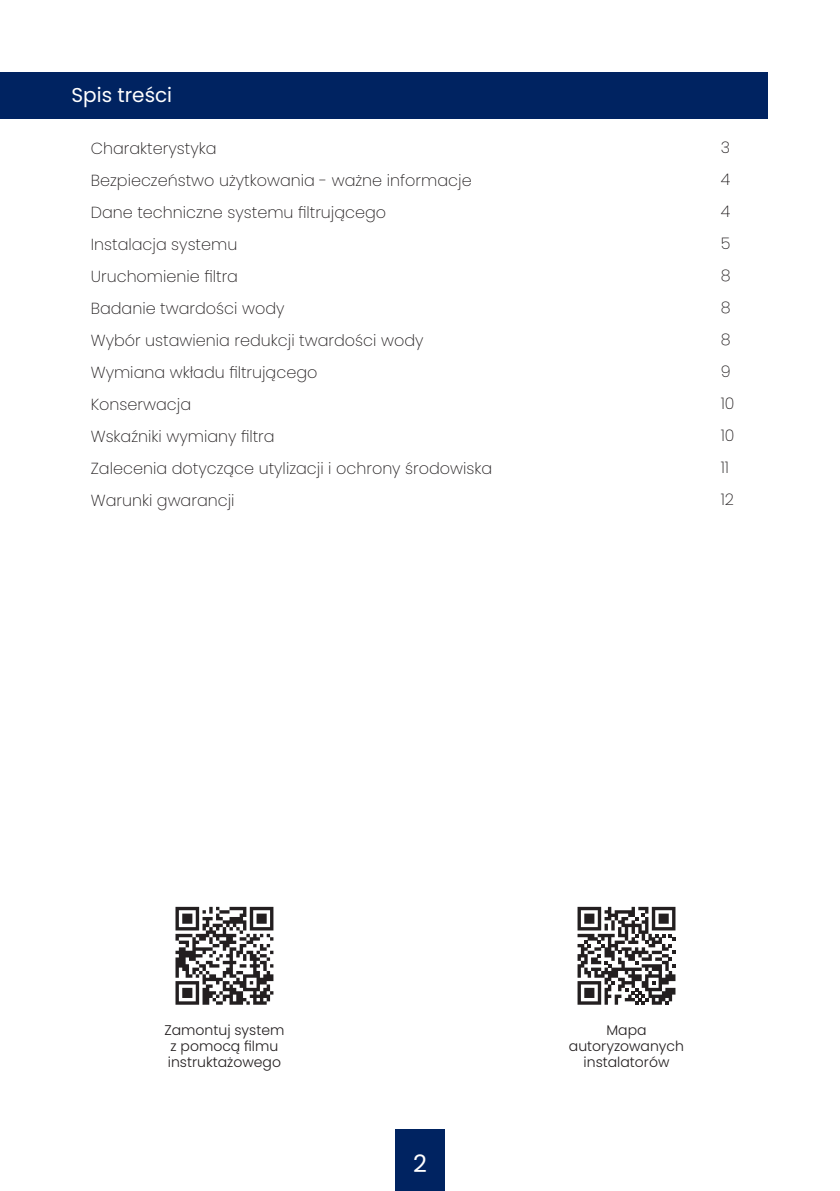
<style>
.page{position:relative;width:840px;height:1191px;background:#fff}
.page>*{position:absolute;margin:0;border:0;box-sizing:border-box;transform-origin:0 0}
.t1{font:24px "Poppins";color:#fff}
.t2{font:20px "Poppins";color:#fff}
.t3{font:200 16px/32px "Poppins";color:#231f20}
.t4{font:300 14px/16px "Poppins";color:#231f20}
</style>
<div class="page">
<div style="left:395px;top:1129px;width:49px;height:62px;background:#002361"></div>
<div style="left:0;top:72px;width:767px;height:47px;background:#002361"></div>
<svg style="left:577px;top:907px;width:98px;height:97px"></svg>
<svg style="left:175px;top:907px;width:98px;height:97px"></svg>
<p class="t2" style="left:71px;top:83px;width:102px">Spis treści</p>
<p class="t3" style="left:91px;top:133px;width:127px">Charakterystyka</p>
<p class="t3" style="left:91px;top:165px;width:382px">Bezpieczeństwo użytkowania - ważne informacje</p>
<p class="t3" style="left:91px;top:197px;width:297px">Dane techniczne systemu filtrującego</p>
<p class="t3" style="left:91px;top:229px;width:148px">Instalacja systemu</p>
<p class="t3" style="left:91px;top:261px;width:149px">Uruchomienie filtra</p>
<p class="t3" style="left:91px;top:293px;width:195px">Badanie twardości wody</p>
<p class="t3" style="left:91px;top:325px;width:334px">Wybór ustawienia redukcji twardości wody</p>
<p class="t3" style="left:91px;top:357px;width:228px">Wymiana wkładu filtrującego</p>
<p class="t3" style="left:91px;top:389px;width:102px">Konserwacja</p>
<p class="t3" style="left:91px;top:421px;width:185px">Wskaźniki wymiany filtra</p>
<p class="t3" style="left:91px;top:453px;width:403px">Zalecenia dotyczące utylizacji i ochrony środowiska</p>
<p class="t3" style="left:91px;top:485px;width:145px">Warunki gwarancji</p>
<p class="t3" style="left:720px;top:131px;width:15px">3<br>4<br>4<br>5<br>8<br>8<br>8<br>9<br>10<br>10<br>11<br>12</p>
<p class="t4" style="left:164px;top:1022px;width:121px">Zamontuj system z pomocą filmu instruktażowego</p>
<p class="t4" style="left:568px;top:1022px;width:116px;text-align:center">Mapa autoryzowanych instalatorów</p>
<h1 class="t1" style="left:413px;top:1150px;width:15px">2</h1>
</div>
